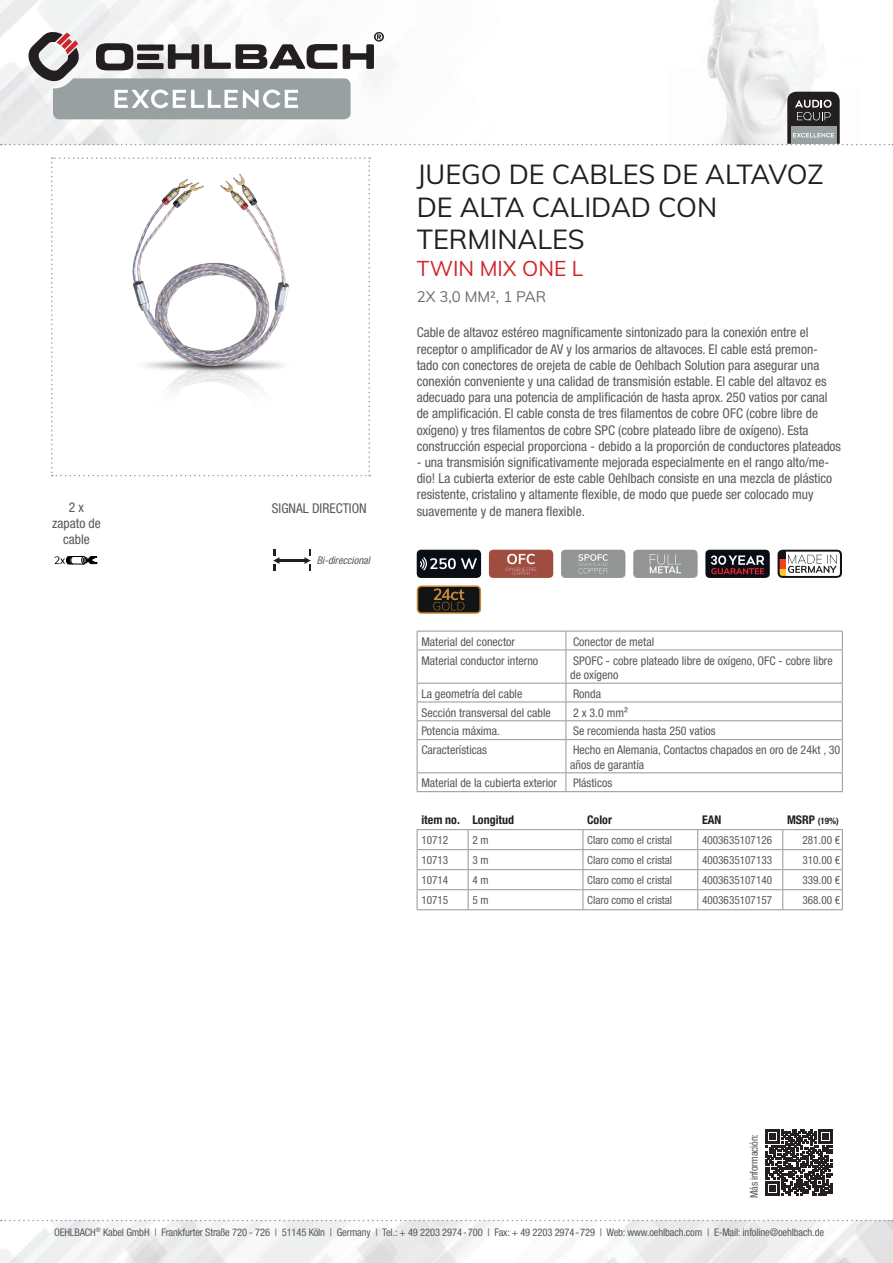
<style>
.page{position:relative;width:893px;height:1263px;background:#fff}
.page>*{position:absolute;margin:0;border:0;box-sizing:border-box;transform-origin:0 0}
.t1{font:27px/32.4px "Muli";color:#231f20}
.t2{font:21px "Muli";color:#d1232a}
.t3{font:15px "Muli";color:#6c6d70}
.t4{font:condensed 13.5px/16.2px "Helvetica Neue LTW1 G";color:#57585a}
.t5{font:condensed 12px/14.4px "Helvetica Neue LTW1 G";color:#57585a}
.t6{font:700 condensed 12px "Helvetica Neue LTW1 G";color:#231f20}
.t7{font:condensed 11.25px "Helvetica Neue LTW1 G";color:#57585a}
.t8{font:condensed 10.5px "Helvetica Neue LTW1 G";letter-spacing:-.01em;color:#57585a}
.t9{font:italic condensed 10.5px "Helvetica Neue LTW1 G";color:#57585a}
.t10{font:700 condensed 9px "Helvetica Neue LTW1 G";color:#231f20}
.s1{font-size:12px}
</style>
<div class="page">
<img style="left:0;top:1220px;width:893px;height:43px">
<img style="left:0;top:0;width:818px;height:145px">
<svg style="left:1px;top:1220px;width:892px;height:1px"></svg>
<svg style="left:51px;top:157px;width:319px;height:319px"></svg>
<div style="left:417px;top:550px;width:64px;height:28px;background:#090e15;border-radius:4px"></div>
<svg style="left:420px;top:557px;width:57px;height:13px"></svg>
<svg style="left:417px;top:585px;width:64px;height:29px;background:#433623"></svg>
<div style="left:489px;top:550px;width:64px;height:28px;background:#a04d41;border-radius:4px"></div>
<svg style="left:505px;top:554px;width:32px;height:21px"></svg>
<div style="left:561px;top:550px;width:64px;height:28px;background:#939595;border-radius:4px"></div>
<svg style="left:578px;top:554px;width:30px;height:19px"></svg>
<div style="left:633px;top:550px;width:65px;height:28px;background:#939595;border-radius:4px"></div>
<svg style="left:650px;top:554px;width:31px;height:19px"></svg>
<div style="left:705px;top:550px;width:65px;height:28px;background:#090e15;border-radius:4px"></div>
<svg style="left:711px;top:555px;width:53px;height:19px"></svg>
<svg style="left:778px;top:550px;width:64px;height:28px"></svg>
<svg style="left:55px;top:556px;width:42px;height:9px"></svg>
<hr style="left:279px;top:559px;width:26px;height:3px;background:#231f20">
<svg style="left:273px;top:549px;width:6px;height:22px"></svg>
<svg style="left:304px;top:549px;width:7px;height:22px"></svg>
<svg style="left:766px;top:1129px;width:66px;height:67px"></svg>
<svg style="left:1px;top:31px;width:892px;height:114px"></svg>
<svg style="left:417px;top:830px;width:426px;height:79px"></svg>
<hr style="left:417px;top:909px;width:51px;height:1px;background:#939598">
<hr style="left:468px;top:909px;width:115px;height:1px;background:#939598">
<hr style="left:583px;top:909px;width:115px;height:1px;background:#939598">
<hr style="left:698px;top:909px;width:85px;height:1px;background:#939598">
<hr style="left:783px;top:909px;width:60px;height:1px;background:#939598">
<hr style="left:417px;top:829px;width:51px;height:1px;background:#939598">
<hr style="left:468px;top:829px;width:115px;height:1px;background:#939598">
<hr style="left:583px;top:829px;width:115px;height:1px;background:#939598">
<hr style="left:698px;top:829px;width:85px;height:1px;background:#939598">
<hr style="left:783px;top:829px;width:60px;height:1px;background:#939598">
<svg style="left:417px;top:631px;width:426px;height:18px"></svg>
<hr style="left:417px;top:649px;width:149px;height:1px;background:#939598">
<hr style="left:566px;top:649px;width:277px;height:1px;background:#939598">
<hr style="left:417px;top:650px;width:1px;height:33px;background:#939598">
<hr style="left:566px;top:650px;width:1px;height:33px;background:#939598">
<hr style="left:842px;top:650px;width:1px;height:33px;background:#939598">
<hr style="left:417px;top:683px;width:149px;height:1px;background:#939598">
<hr style="left:566px;top:683px;width:277px;height:1px;background:#939598">
<hr style="left:417px;top:702px;width:149px;height:1px;background:#939598">
<hr style="left:566px;top:702px;width:277px;height:1px;background:#939598">
<hr style="left:417px;top:720px;width:149px;height:1px;background:#939598">
<svg style="left:417px;top:683px;width:1px;height:56px"></svg>
<hr style="left:566px;top:720px;width:277px;height:1px;background:#939598">
<svg style="left:566px;top:683px;width:1px;height:56px"></svg>
<svg style="left:842px;top:683px;width:1px;height:56px"></svg>
<hr style="left:417px;top:739px;width:149px;height:1px;background:#939598">
<hr style="left:417px;top:740px;width:1px;height:32px;background:#939598">
<hr style="left:566px;top:739px;width:277px;height:1px;background:#939598">
<hr style="left:566px;top:740px;width:1px;height:32px;background:#939598">
<hr style="left:842px;top:740px;width:1px;height:32px;background:#939598">
<hr style="left:417px;top:772px;width:149px;height:1px;background:#939598">
<svg style="left:417px;top:773px;width:1px;height:18px"></svg>
<hr style="left:566px;top:772px;width:277px;height:1px;background:#939598">
<svg style="left:566px;top:773px;width:1px;height:18px"></svg>
<svg style="left:842px;top:773px;width:1px;height:18px"></svg>
<hr style="left:417px;top:791px;width:149px;height:1px;background:#939598">
<hr style="left:566px;top:791px;width:277px;height:1px;background:#939598">
<p class="t4" style="left:69px;top:499px;width:17px">2 x</p>
<p class="t4" style="left:272px;top:500px;width:96px">SIGNAL DIRECTION</p>
<p class="t4" style="left:52px;top:515px;width:50px;text-align:center">zapato de cable</p>
<p class="t9" style="left:317px;top:554px;width:57px">Bi-direccional</p>
<h1 class="t1" style="left:417px;top:157px;width:408px">JUEGO DE CABLES DE ALTAVOZ<br>DE ALTA CALIDAD CON<br>TERMINALES</h1>
<h2 class="t2" style="left:417px;top:253px;width:168px">TWIN MIX ONE L</h2>
<p class="t3" style="left:417px;top:286px;width:131px">2X 3,0 MM², 1 PAR</p>
<p class="t4" style="left:417px;top:325px;width:426px">Cable de altavoz estéreo magníficamente sintonizado para la conexión entre el receptor o amplificador de AV y los armarios de altavoces. El cable está premon&shy;tado con conectores de orejeta de cable de Oehlbach Solution para asegurar una conexión conveniente y una calidad de transmisión estable. El cable del altavoz es adecuado para una potencia de amplificación de hasta aprox. 250 vatios por canal de amplificación. El cable consta de tres filamentos de cobre OFC (cobre libre de oxígeno) y tres filamentos de cobre SPC (cobre plateado libre de oxígeno). Esta construcción especial proporciona - debido a la proporción de conductores plateados</p>
<p class="t4" style="left:417px;top:454px;width:417px">- una transmisión significativamente mejorada especialmente en el rango alto/me&shy;dio! La cubierta exterior de este cable Oehlbach consiste en una mezcla de plástico resistente, cristalino y altamente flexible, de modo que puede ser colocado muy suavemente y de manera flexible.</p>
<p class="t5" style="left:421px;top:634px;width:95px">Material del conector</p>
<p class="t5" style="left:573px;top:634px;width:83px">Conector de metal</p>
<p class="t5" style="left:421px;top:653px;width:118px">Material conductor interno</p>
<p class="t5" style="left:570px;top:653px;width:264px">SPOFC - cobre plateado libre de oxígeno, OFC - cobre libre de oxígeno</p>
<p class="t5" style="left:421px;top:686px;width:103px">La geometría del cable</p>
<p class="t5" style="left:573px;top:686px;width:29px">Ronda</p>
<p class="t5" style="left:421px;top:705px;width:131px">Sección transversal del cable</p>
<p class="t5" style="left:573px;top:705px;width:56px">2 x 3.0 mm²</p>
<p class="t5" style="left:421px;top:724px;width:80px">Potencia máxima.</p>
<p class="t5" style="left:573px;top:724px;width:144px">Se recomienda hasta 250 vatios</p>
<p class="t5" style="left:421px;top:743px;width:67px">Características</p>
<p class="t5" style="left:570px;top:743px;width:272px">Hecho en Alemania, Contactos chapados en oro de 24kt , 30 años de garantía</p>
<p class="t5" style="left:421px;top:776px;width:137px">Material de la cubierta exterior</p>
<p class="t5" style="left:573px;top:776px;width:41px">Plásticos</p>
<p class="t6" style="left:421px;top:812px;width:94px">item no. Longitud</p>
<p class="t6" style="left:587px;top:812px;width:26px">Color</p>
<p class="t6" style="left:702px;top:812px;width:21px">EAN</p>
<p class="t10" style="left:787px;top:815px;width:53px"><span class="s1">MSRP</span> (19%)</p>
<p class="t7" style="left:421px;top:833px;width:28px">10712</p>
<p class="t7" style="left:472px;top:833px;width:18px">2 m</p>
<p class="t7" style="left:587px;top:833px;width:86px">Claro como el cristal</p>
<p class="t7" style="left:702px;top:833px;width:72px">4003635107126</p>
<p class="t7" style="left:802px;top:833px;width:39px">281.00 €</p>
<p class="t7" style="left:421px;top:853px;width:28px">10713</p>
<p class="t7" style="left:472px;top:853px;width:18px">3 m</p>
<p class="t7" style="left:587px;top:853px;width:86px">Claro como el cristal</p>
<p class="t7" style="left:702px;top:853px;width:72px">4003635107133</p>
<p class="t7" style="left:802px;top:853px;width:39px">310.00 €</p>
<p class="t7" style="left:421px;top:873px;width:28px">10714</p>
<p class="t7" style="left:472px;top:873px;width:18px">4 m</p>
<p class="t7" style="left:587px;top:873px;width:86px">Claro como el cristal</p>
<p class="t7" style="left:702px;top:873px;width:72px">4003635107140</p>
<p class="t7" style="left:802px;top:873px;width:39px">339.00 €</p>
<p class="t7" style="left:421px;top:893px;width:28px">10715</p>
<p class="t7" style="left:472px;top:893px;width:18px">5 m</p>
<p class="t7" style="left:587px;top:893px;width:86px">Claro como el cristal</p>
<p class="t7" style="left:702px;top:893px;width:72px">4003635107157</p>
<p class="t7" style="left:802px;top:893px;width:39px">368.00 €</p>
<p class="t8" style="left:748px;top:1198px;width:66px;rotate:-90deg">Más información:</p>
<p class="t8" style="left:54px;top:1226px;width:771px">OEHLBACH<sup>®</sup> Kabel GmbH | Frankfurter Straße 720 - 726 | 51145 Köln | Germany | Tel.: + 49 2203 2974-700 | Fax: + 49 2203 2974-729 | Web: www.oehlbach.com | E-Mail: infoline@oehlbach.de</p>
</div>
